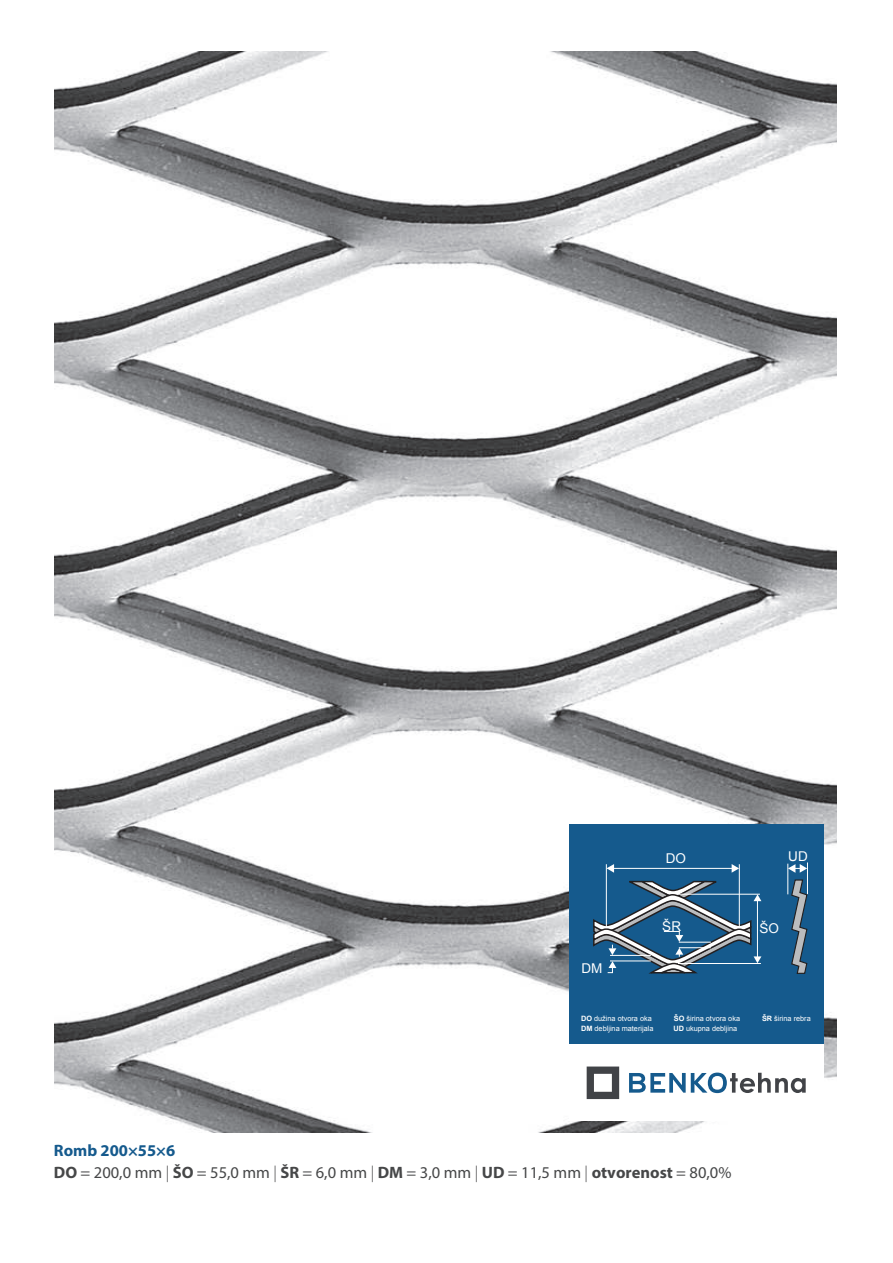
<style>
.page{position:relative;width:893px;height:1263px;background:#fff}
.page>*{position:absolute;margin:0;border:0;box-sizing:border-box;transform-origin:0 0}
.t1{font:16.5px/21.3px "Myriad Pro";color:#464748}
.t2{font:13.5px "Arial";color:#fff}
.t3{font:7.35px "Arial";color:#fff}
.s1{font-weight:700}
.s2{font-weight:700;color:#155a8d}
.s3{font-weight:300}
</style>
<div class="page">
<img style="left:54px;top:52px;width:783px;height:1080px">
<div style="left:569px;top:824px;width:255px;height:220px;background:#155a8d"></div>
<hr style="left:787px;top:864px;width:1px;height:30px;background:#fff">
<hr style="left:807px;top:862px;width:1px;height:32px;background:#fff">
<svg style="left:791px;top:879px;width:17px;height:95px"></svg>
<svg style="left:788px;top:864px;width:19px;height:9px"></svg>
<svg style="left:732px;top:864px;width:7px;height:9px"></svg>
<svg style="left:607px;top:864px;width:7px;height:9px"></svg>
<hr style="left:739px;top:864px;width:1px;height:64px;background:#fff">
<hr style="left:606px;top:864px;width:1px;height:64px;background:#fff">
<hr style="left:608px;top:868px;width:130px;height:1px;background:#fff">
<svg style="left:593px;top:879px;width:168px;height:95px"></svg>
<hr style="left:679px;top:947px;width:32px;height:1px;background:#fff">
<hr style="left:679px;top:942px;width:32px;height:1px;background:#fff">
<div style="left:569px;top:1044px;width:255px;height:77px;background:#fff"></div>
<svg style="left:587px;top:1066px;width:32px;height:33px"></svg>
<svg style="left:629px;top:1072px;width:177px;height:21px"></svg>
<h2 class="t2" style="left:666px;top:849px;width:22px">DO</h2>
<h2 class="t2" style="left:788px;top:847px;width:21px">UD</h2>
<h2 class="t2" style="left:581px;top:960px;width:22px">DM</h2>
<h2 class="t2" style="left:662px;top:917px;width:20px">ŠR</h2>
<h2 class="t2" style="left:759px;top:920px;width:21px">ŠO</h2>
<p class="t3" style="left:581px;top:1013px;width:72px"><span class="s1">DO</span> dužina otvora oka</p>
<p class="t3" style="left:674px;top:1013px;width:68px"><span class="s1">ŠO</span> širina otvora oka</p>
<p class="t3" style="left:762px;top:1013px;width:50px"><span class="s1">ŠR</span> širina rebra</p>
<p class="t3" style="left:581px;top:1023px;width:74px"><span class="s1">DM</span> debljina materijala</p>
<p class="t3" style="left:673px;top:1023px;width:65px"><span class="s1">UD</span> ukupna debljina</p>
<h1 class="t1" style="left:54px;top:1140px;width:679px"><span class="s2">Romb 200×55×6<br></span><span class="s1">DO</span> = 200,0 mm <span class="s3">|</span> <span class="s1">ŠO</span> = 55,0 mm <span class="s3">|</span> <span class="s1">ŠR</span> = 6,0 mm <span class="s3">|</span> <span class="s1">DM</span> = 3,0 mm <span class="s3">|</span> <span class="s1">UD</span> = 11,5 mm <span class="s3">|</span> <span class="s1">otvorenost</span> = 80,0%</h1>
</div>
